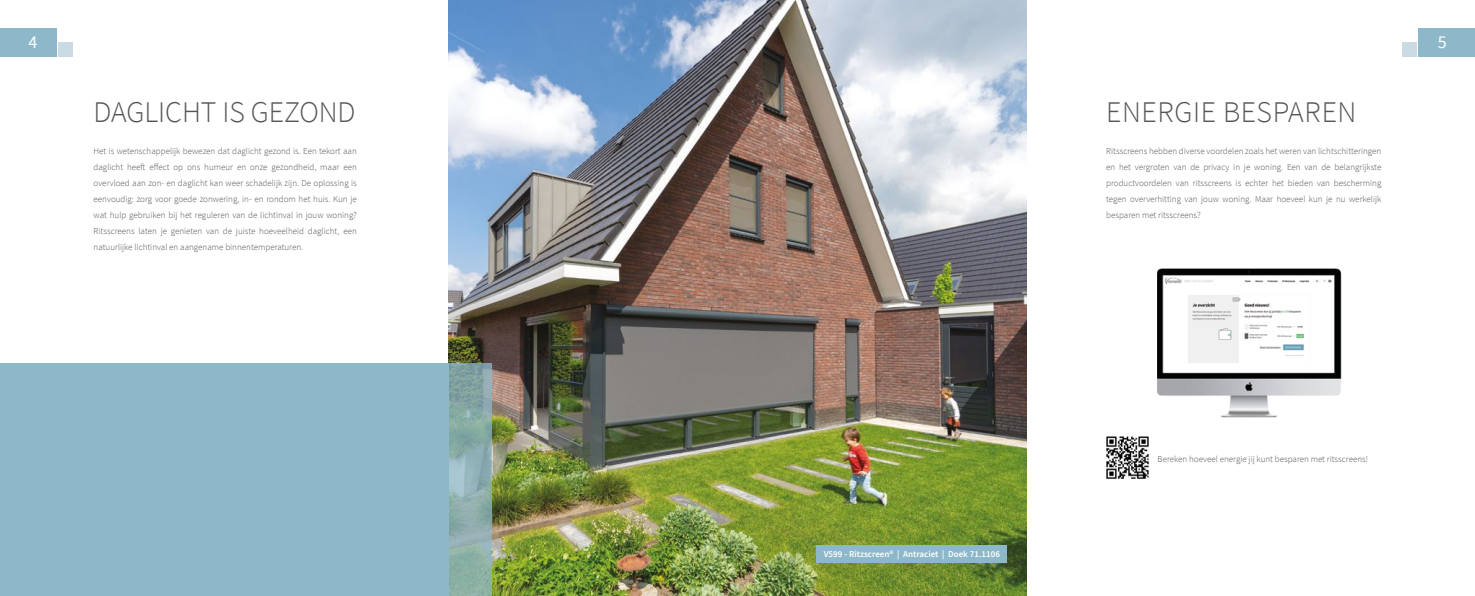
<style>
.page{position:relative;width:1475px;height:596px;background:#fff}
.page>*{position:absolute;margin:0;border:0;box-sizing:border-box;transform-origin:0 0}
.t1{font:300 30px "Source Sans Pro";color:#575756}
.t2{font:300 30px "Source Sans Pro";letter-spacing:.02em;color:#575756}
.t3{font:18px "Source Sans Pro";color:#fff}
.t4{font:300 9px/16px "Source Sans Pro";color:#575756;text-align:justify}
.t5{font:600 9px "Source Sans Pro";color:#fff}
</style>
<div class="page">
<div style="left:0;top:28px;width:57px;height:29px;background:#8db8c9"></div>
<div style="left:59px;top:43px;width:14px;height:14px;background:#cadbe4"></div>
<div style="left:1417px;top:28px;width:57px;height:29px;background:#8db8c9"></div>
<div style="left:1401px;top:43px;width:14px;height:14px;background:#cadbe4"></div>
<img style="left:449px;top:0;width:576px;height:595px">
<div style="left:0;top:363px;width:449px;height:232px;background:#8db8c9"></div>
<svg style="left:449px;top:363px;width:42px;height:232px;background:#8bacaa"></svg>
<div style="left:816px;top:544px;width:190px;height:17px;background:#8db8c9"></div>
<img style="left:1157px;top:268px;width:183px;height:150px">
<img style="left:1106px;top:436px;width:42px;height:42px">
<h2 class="t3" style="left:28px;top:31px;width:10px">4</h2>
<h2 class="t3" style="left:1437px;top:31px;width:10px">5</h2>
<h1 class="t1" style="left:94px;top:94px;width:263px">DAGLICHT IS GEZOND</h1>
<p class="t4" style="left:94px;top:143px;width:265px">Het is wetenschappelijk bewezen dat daglicht gezond is. Een tekort aan daglicht heeft effect op ons humeur en onze gezondheid, maar een overvloed aan zon- en daglicht kan weer schadelijk zijn. De oplossing is eenvoudig: zorg voor goede zonwering, in- en rondom het huis. Kun je wat hulp gebruiken bij het reguleren van de lichtinval in jouw woning?<br>Ritsscreens laten je genieten van de juiste hoeveelheid daglicht, een natuurlijke lichtinval en aangename binnentemperaturen.</p>
<p class="t5" style="left:823px;top:548px;width:178px">V599 - Ritzscreen® | Antraciet | Doek 71.1106</p>
<h1 class="t2" style="left:1106px;top:94px;width:251px">ENERGIE BESPAREN</h1>
<p class="t4" style="left:1106px;top:143px;width:276px">Ritsscreens hebben diverse voordelen zoals het weren van lichtschitteringen en het vergroten van de privacy in je woning. Een van de belangrijkste productvoordelen van ritsscreens is echter het bieden van bescherming tegen oververhitting van jouw woning. Maar hoeveel kun je nu werkelijk besparen met ritsscreens?</p>
<p class="t4" style="left:1157px;top:450px;width:212px">Bereken hoeveel energie jij kunt besparen met ritsscreens!</p>
</div>
